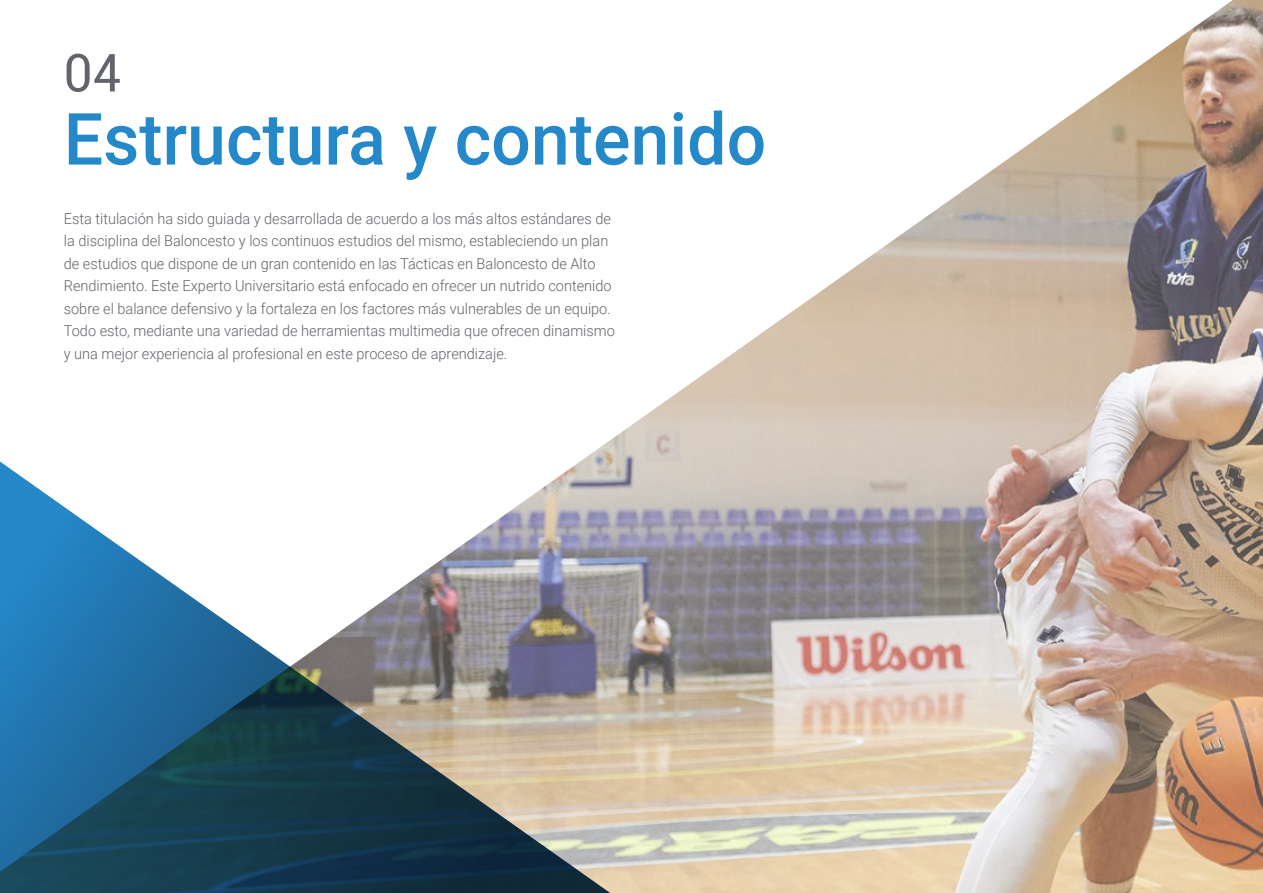
<style>
.page{position:relative;width:1263px;height:893px;background:#fff}
.page>*{position:absolute;margin:0;border:0;box-sizing:border-box;transform-origin:0 0}
.t1{font:500 72px "Roboto";color:#2488c9}
.t2{font:52.5px "Roboto";color:#61646a}
.t3{font:300 15px/22.5px "Roboto";color:#61646a}
</style>
<div class="page">
<img style="left:602px;top:0;width:661px;height:893px">
<svg style="left:0;top:446px;width:640px;height:447px"></svg>
<h2 class="t2" style="left:64px;top:36px;width:59px">04</h2>
<h1 class="t1" style="left:64px;top:89px;width:704px">Estructura y contenido</h1>
<p class="t3" style="left:64px;top:207px;width:553px">Esta titulación ha sido guiada y desarrollada de acuerdo a los más altos estándares de la disciplina del Baloncesto y los continuos estudios del mismo, estableciendo un plan de estudios que dispone de un gran contenido en las Tácticas en Baloncesto de Alto Rendimiento. Este Experto Universitario está enfocado en ofrecer un nutrido contenido sobre el balance defensivo y la fortaleza en los factores más vulnerables de un equipo.<br>Todo esto, mediante una variedad de herramientas multimedia que ofrecen dinamismo y una mejor experiencia al profesional en este proceso de aprendizaje.</p>
</div>
